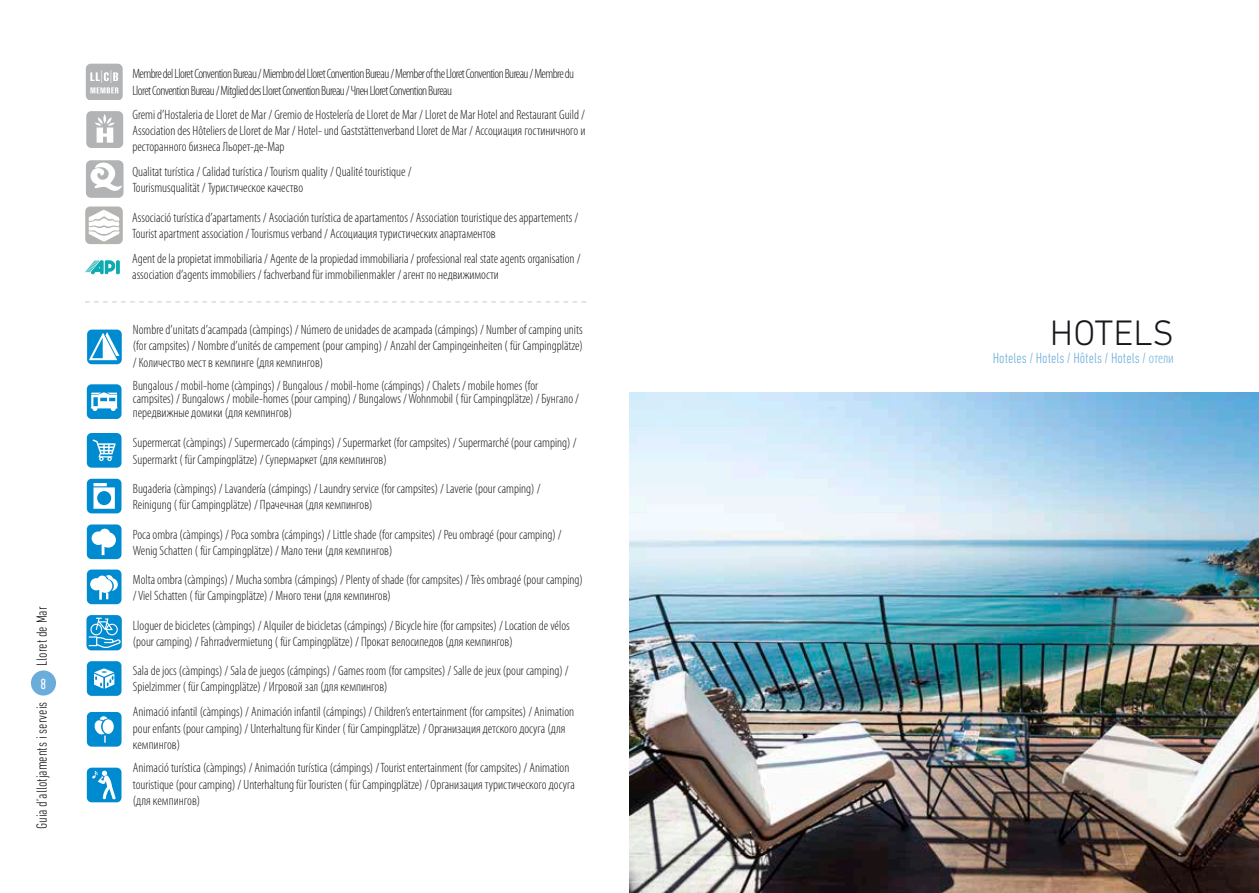
<style>
.page{position:relative;width:1259px;height:893px;background:#fff}
.page>*{position:absolute;margin:0;border:0;box-sizing:border-box;transform-origin:0 0}
.t1{font:300 36px "DIN Next LT Pro";color:#1a171c}
.t2{font:300 condensed 15px "DIN Next LT Pro";color:#1a171c}
.t3{font:300 condensed 15px "DIN Next LT Pro";color:#6aacda}
.t4{font:condensed 15px "DIN Next LT Pro";color:#fff}
.t5{font:300 condensed 13.5px/16.2px "Myriad Pro";color:#1a171c}
.t6{font:300 condensed 13.5px/16.2px "Myriad Pro";letter-spacing:-.04em;color:#1a171c}
.s1{font-family:"Myriad Pro"}
</style>
<div class="page">
<div style="left:31px;top:670px;width:25px;height:26px;background:#6aacda;border-radius:50%"></div>
<img style="left:629px;top:393px;width:630px;height:500px">
<svg style="left:87px;top:524px;width:34px;height:35px"></svg>
<svg style="left:86px;top:615px;width:36px;height:35px"></svg>
<svg style="left:87px;top:768px;width:34px;height:34px"></svg>
<svg style="left:87px;top:570px;width:34px;height:34px"></svg>
<svg style="left:87px;top:384px;width:34px;height:35px"></svg>
<svg style="left:87px;top:433px;width:34px;height:35px"></svg>
<svg style="left:87px;top:661px;width:34px;height:35px"></svg>
<svg style="left:87px;top:712px;width:34px;height:35px"></svg>
<svg style="left:87px;top:479px;width:34px;height:34px"></svg>
<svg style="left:87px;top:330px;width:35px;height:34px"></svg>
<div style="left:85px;top:207px;width:38px;height:37px;background:#b4b3b0;border-radius:5px"></div>
<svg style="left:89px;top:210px;width:31px;height:32px"></svg>
<svg style="left:85px;top:260px;width:35px;height:14px"></svg>
<svg style="left:86px;top:64px;width:37px;height:35px"></svg>
<svg style="left:86px;top:111px;width:37px;height:37px"></svg>
<svg style="left:86px;top:160px;width:37px;height:38px"></svg>
<svg style="left:85px;top:302px;width:501px;height:1px"></svg>
<p class="t2" style="left:33px;top:666px;width:61px;rotate:-90deg">Lloret de Mar</p>
<p class="t4" style="left:41px;top:675px;width:7px">8</p>
<p class="t2" style="left:33px;top:829px;width:129px;rotate:-90deg">Guia d’allotjaments i serveis</p>
<p class="t6" style="left:132px;top:66px;width:443px">Membre del Lloret Convention Bureau / Miembro del Lloret Convention Bureau / Member of the Lloret Convention Bureau / Membre du<br>Lloret Convention Bureau / Mitglied des Lloret Convention Bureau / Член Lloret Convention Bureau</p>
<p class="t5" style="left:132px;top:106px;width:455px;text-align:justify">Gremi d’Hostaleria de Lloret de Mar / Gremio de Hostelería de Lloret de Mar / Lloret de Mar Hotel and Restaurant Guild / Association des Hôteliers de Lloret de Mar / Hotel- und Gaststättenverband Lloret de Mar / Ассоциация гостиничного и ресторанного бизнеса Льорет-де-Мар</p>
<p class="t5" style="left:132px;top:164px;width:281px">Qualitat turística / Calidad turística / Tourism quality / Qualité touristique /<br>Tourismusqualität / Туристическое качество</p>
<p class="t5" style="left:132px;top:210px;width:447px">Associació turística d’apartaments / Asociación turística de apartamentos / Association touristique des appartements /<br>Tourist apartment association / Tourismus verband / Ассоциация туристических апартаментов</p>
<p class="t5" style="left:132px;top:250px;width:450px">Agent de la propietat immobiliaria / Agente de la propiedad immobiliaria / professional real state agents organisation / association d’agents immobiliers / fachverband für immobilienmakler / агент по недвижимости</p>
<p class="t5" style="left:133px;top:322px;width:451px;text-align:justify">Nombre d’unitats d’acampada (càmpings) / Número de unidades de acampada (cámpings) / Number of camping units (for campsites) / Nombre d’unités de campement (pour camping) / Anzahl der Campingeinheiten ( für Campingplätze) / Количество мест в кемпинге (для кемпингов)</p>
<h1 class="t1" style="left:1050px;top:312px;width:125px">HOTELS</h1>
<p class="t3" style="left:992px;top:350px;width:183px">Hoteles / Hotels / Hôtels / Hotels / <span class="s1">oтели</span></p>
<p class="t5" style="left:133px;top:379px;width:447px;line-height:13.2px">Bungalous / mobil-home (càmpings) / Bungalous / mobil-home (cámpings) / Chalets / mobile homes (for campsites) / Bungalows / mobile-homes (pour camping) / Bungalows / Wohnmobil ( für Campingplätze) / Бунгало / передвижные домики (для кемпингов)</p>
<p class="t5" style="left:133px;top:435px;width:445px">Supermercat (càmpings) / Supermercado (cámpings) / Supermarket (for campsites) / Supermarché (pour camping) /<br>Supermarkt ( für Campingplätze) / Супермаркет (для кемпингов)</p>
<p class="t5" style="left:133px;top:481px;width:409px">Bugaderia (càmpings) / Lavandería (cámpings) / Laundry service (for campsites) / Laverie (pour camping) /<br>Reinigung ( für Campingplätze) / Прачечная (для кемпингов)</p>
<p class="t5" style="left:133px;top:526px;width:430px">Poca ombra (càmpings) / Poca sombra (cámpings) / Little shade (for campsites) / Peu ombragé (pour camping) /<br>Wenig Schatten ( für Campingplätze) / Мало тени (для кемпингов)</p>
<p class="t5" style="left:133px;top:572px;width:451px">Molta ombra (càmpings) / Mucha sombra (cámpings) / Plenty of shade (for campsites) / Très ombragé (pour camping) / Viel Schatten ( für Campingplätze) / Много тени (для кемпингов)</p>
<p class="t5" style="left:133px;top:617px;width:438px">Lloguer de bicicletes (càmpings) / Alquiler de bicicletas (cámpings) / Bicycle hire (for campsites) / Location de vélos (pour camping) / Fahrradvermietung ( für Campingplätze) / Прокат велосипедов (для кемпингов)</p>
<p class="t5" style="left:133px;top:663px;width:437px">Sala de jocs (càmpings) / Sala de juegos (cámpings) / Games room (for campsites) / Salle de jeux (pour camping) /<br>Spielzimmer ( für Campingplätze) / Игровой зал (для кемпингов)</p>
<p class="t5" style="left:133px;top:704px;width:443px">Animació infantil (càmpings) / Animación infantil (cámpings) / Children’s entertainment (for campsites) / Animation pour enfants (pour camping) / Unterhaltung für Kinder ( für Campingplätze) / Организация детского досуга (для кемпингов)</p>
<p class="t5" style="left:133px;top:760px;width:443px">Animació turística (càmpings) / Animación turística (cámpings) / Tourist entertainment (for campsites) / Animation touristique (pour camping) / Unterhaltung für Touristen ( für Campingplätze) / Организация туристического досуга (для кемпингов)</p>
</div>
